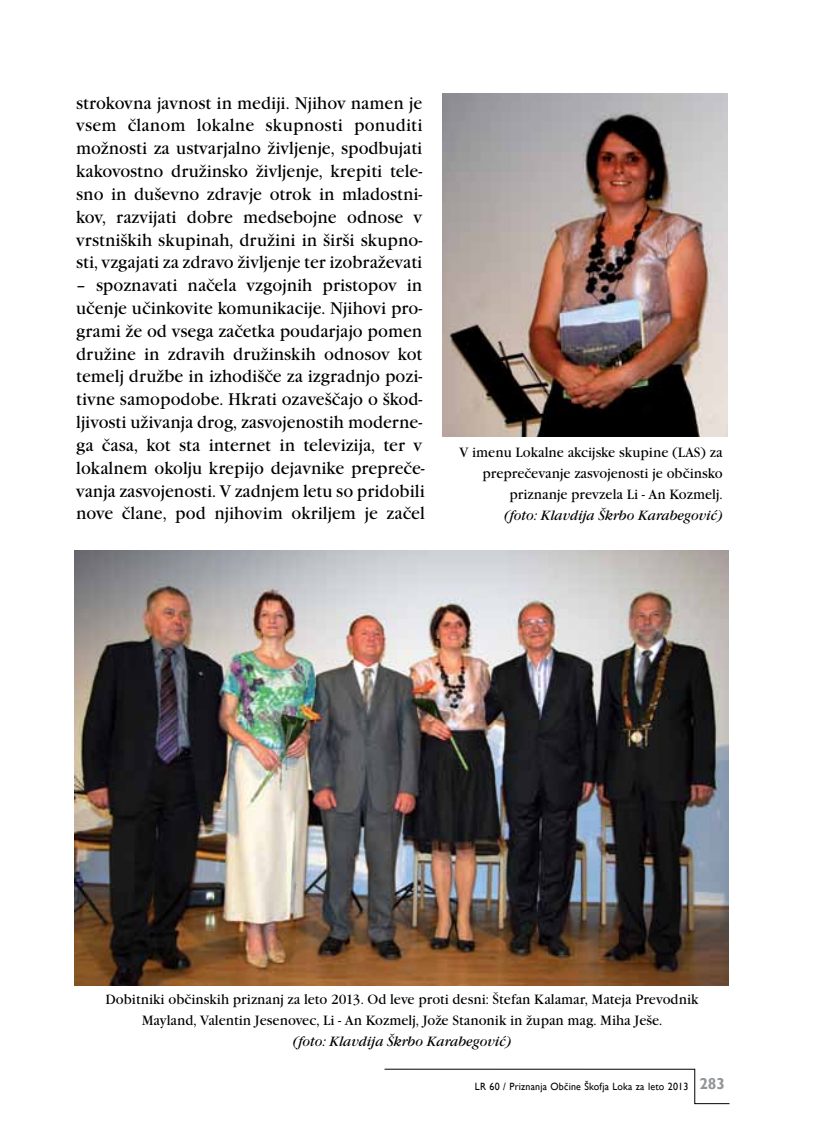
<style>
.page{position:relative;width:819px;height:1141px;background:#fff}
.page>*{position:absolute;margin:0;border:0;box-sizing:border-box;transform-origin:0 0}
.t1{font:17.5px/22.8px "Garamond Itc TEE";color:#000;text-align:justify;scale:.95 1}
.t2{font:14px/21px "Garamond Itc TEE";color:#000;text-align:right;scale:.95 1}
.t3{font:italic 14px "Garamond Itc TEE";color:#000;scale:.95 1}
.t4{font:10.5px "Gill Sans";letter-spacing:.02em;color:#000;scale:.95 1}
.s1{font-weight:700;font-size:15.75px;color:#939598}
</style>
<div class="page">
<svg style="left:384px;top:1069px;width:346px;height:35px"></svg>
<img style="left:442px;top:93px;width:285px;height:344px">
<img style="left:74px;top:551px;width:654px;height:435px">
<p class="t1" style="left:76px;top:92px;width:366px">strokovna javnost in mediji. Njihov namen je vsem članom lokalne skupnosti ponuditi možnosti za ustvarjalno življenje, spodbujati kakovostno družinsko življenje, krepiti tele&shy;sno in duševno zdravje otrok in mladostni&shy;kov, razvijati dobre medsebojne odnose v vrstniških skupinah, družini in širši skupno&shy;sti, vzgajati za zdravo življenje ter izobraževati</p>
<p class="t1" style="left:76px;top:274px;width:368px;text-align:left">– spoznavati načela vzgojnih pristopov in učenje učinkovite komunikacije. Njihovi pro&shy;grami že od vsega začetka poudarjajo pomen družine in zdravih družinskih odnosov kot temelj družbe in izhodišče za izgradnjo pozi&shy;tivne samopodobe. Hkrati ozaveščajo o škod&shy;ljivosti uživanja drog, zasvojenostih moderne&shy;ga časa, kot sta internet in televizija, ter v lokalnem okolju krepijo dejavnike prepreče&shy;vanja zasvojenosti. V zadnjem letu so pridobili nove člane, pod njihovim okriljem je začel</p>
<p class="t2" style="left:459px;top:442px;width:278px">V imenu Lokalne akcijske skupine (LAS) za preprečevanje zasvojenosti je občinsko priznanje prevzela Li - An Kozmelj.</p>
<p class="t3" style="left:504px;top:507px;width:231px">(foto: Klavdija Škrbo Karabegović)</p>
<p class="t2" style="left:105px;top:989px;width:625px;text-align:center">Dobitniki občinskih priznanj za leto 2013. Od leve proti desni: Štefan Kalamar, Mateja Prevodnik<br>Mayland, Valentin Jesenovec, Li - An Kozmelj, Jože Stanonik in župan mag. Miha Ješe.</p>
<p class="t3" style="left:293px;top:1033px;width:231px">(foto: Klavdija Škrbo Karabegović)</p>
<p class="t4" style="left:475px;top:1080px;width:265px">LR 60 / Priznanja Občine Škofja Loka za leto 2013 <span class="s1">283</span></p>
</div>
